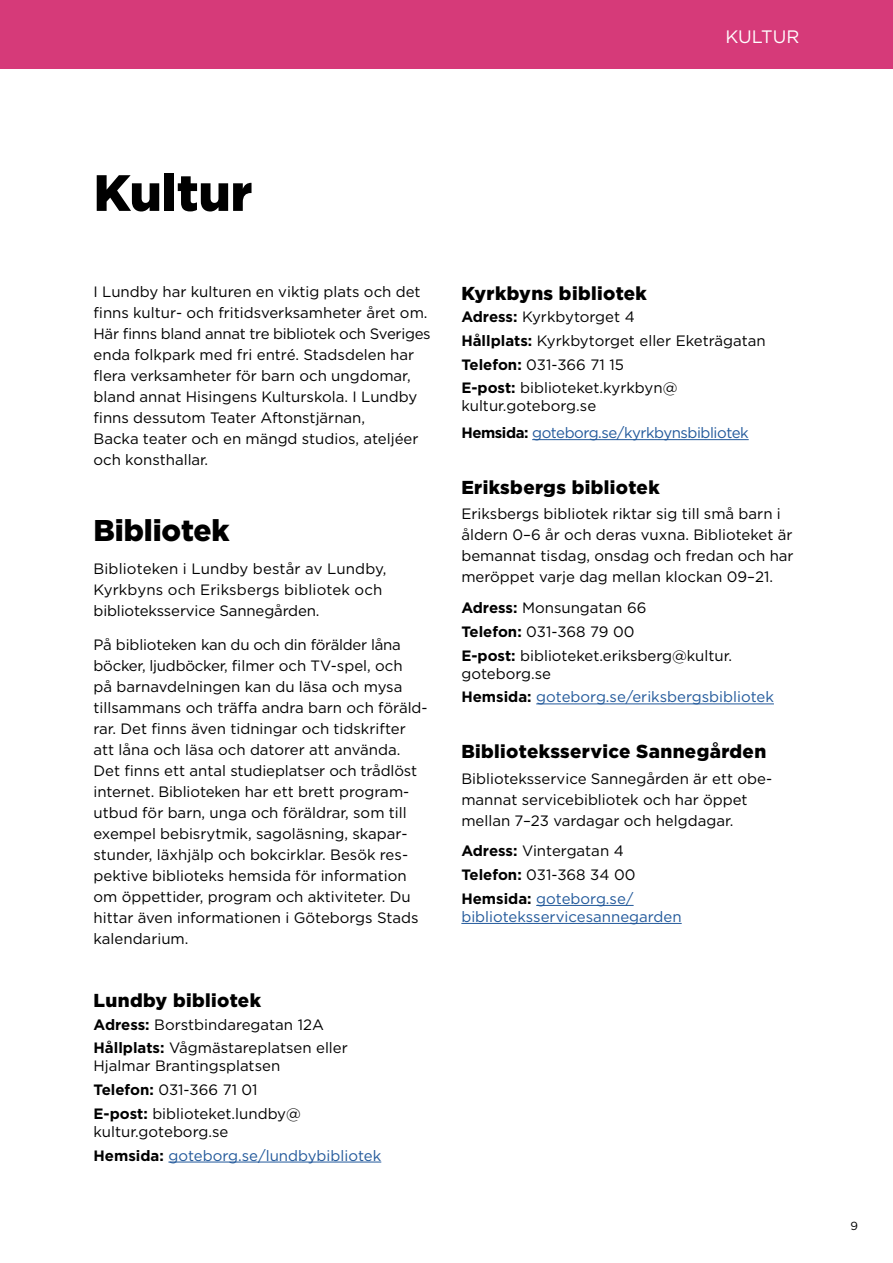
<style>
.page{position:relative;width:893px;height:1263px;background:#fff}
.page>*{position:absolute;margin:0;border:0;box-sizing:border-box;transform-origin:0 0}
.Rubrik_2{font:900 51px "Gotham";letter-spacing:-.005em;color:#000}
.Rubrik_3{font:900 30px "Gotham";letter-spacing:-.005em;color:#000}
.Mellanrubrik{font:900 18.75px "Gotham";letter-spacing:.02em;color:#000}
.Mötesplats_sidhuvud{font:18px "Gotham";color:#fff}
.Brödtext{font:15px/21px "Gotham";color:#000}
.Kontaktinfo{font:15px/18px "Gotham";color:#000}
.Kontaktinfo-2{font:15px/18px "Gotham";color:#22599b}
.Kontaktinfo-3{font:15px "Gotham";letter-spacing:-.03em;color:#22599b}
.t1{font:11.7px "Gotham";color:#000}
.s1{font-weight:700}
.s2{font-weight:700;color:#000}
</style>
<div class="page">
<div style="left:0;top:0;width:893px;height:68px;background:#d63a79"></div>
<hr style="left:168px;top:1162px;width:213px;height:1px;background:#22599b">
<hr style="left:532px;top:439px;width:217px;height:1px;background:#22599b">
<hr style="left:536px;top:703px;width:238px;height:1px;background:#22599b">
<hr style="left:536px;top:905px;width:98px;height:1px;background:#22599b">
<hr style="left:461px;top:923px;width:221px;height:1px;background:#22599b">
<p class="Mötesplats_sidhuvud" style="left:725px;top:25px;width:75px">KULTUR</p>
<h1 class="Rubrik_2" style="left:94px;top:158px;width:160px">Kultur</h1>
<p class="Brödtext" style="left:94px;top:281px;width:339px">I Lundby har kulturen en viktig plats och det finns kultur- och fritidsverksamheter året om.<br>Här finns bland annat tre bibliotek och Sveriges enda folkpark med fri entré. Stadsdelen har flera verksamheter för barn och ungdomar, bland annat Hisingens Kulturskola. I Lundby finns dessutom Teater Aftonstjärnan,<br>Backa teater och en mängd studios, ateljéer och konsthallar.</p>
<p class="Rubrik_3" style="left:94px;top:509px;width:137px">Bibliotek</p>
<p class="Brödtext" style="left:94px;top:558px;width:294px">Biblioteken i Lundby består av Lundby,<br>Kyrkbyns och Eriksbergs bibliotek och biblioteksservice Sannegården.</p>
<p class="Brödtext" style="left:94px;top:634px;width:336px">På biblioteken kan du och din förälder låna böcker, ljudböcker, filmer och TV-spel, och<br>på barnavdelningen kan du läsa och mysa tillsammans och träffa andra barn och föräld&shy;rar. Det finns även tidningar och tidskrifter att låna och läsa och datorer att använda.<br>Det finns ett antal studieplatser och trådlöst internet. Biblioteken har ett brett program&shy;utbud för barn, unga och föräldrar, som till exempel bebisrytmik, sagoläsning, skapar&shy;stunder, läxhjälp och bokcirklar. Besök res&shy;pektive biblioteks hemsida för information om öppettider, program och aktiviteter. Du hittar även informationen i Göteborgs Stads kalendarium.</p>
<p class="Mellanrubrik" style="left:94px;top:988px;width:169px">Lundby bibliotek</p>
<p class="Kontaktinfo" style="left:94px;top:1015px;width:232px"><span class="s1">Adress:</span> Borstbindaregatan 12A</p>
<p class="Kontaktinfo" style="left:94px;top:1039px;width:256px"><span class="s1">Hållplats:</span> Vågmästareplatsen eller<br>Hjalmar Brantingsplatsen</p>
<p class="Kontaktinfo" style="left:94px;top:1080px;width:166px"><span class="s1">Telefon:</span> 031-366 71 01</p>
<p class="Kontaktinfo" style="left:94px;top:1104px;width:209px"><span class="s1">E-post:</span> biblioteket.lundby@ kultur.goteborg.se</p>
<p class="Kontaktinfo-2" style="left:94px;top:1146px;width:289px"><span class="s2">Hemsida:</span> goteborg.se/lundbybibliotek</p>
<p class="Mellanrubrik" style="left:461px;top:280px;width:187px">Kyrkbyns bibliotek</p>
<p class="Kontaktinfo" style="left:461px;top:308px;width:175px"><span class="s1">Adress:</span> Kyrkbytorget 4</p>
<p class="Kontaktinfo" style="left:461px;top:331px;width:306px"><span class="s1">Hållplats:</span> Kyrkbytorget eller Eketrägatan</p>
<p class="Kontaktinfo" style="left:461px;top:355px;width:164px"><span class="s1">Telefon:</span> 031-366 71 15</p>
<p class="Kontaktinfo" style="left:461px;top:379px;width:217px"><span class="s1">E-post:</span> biblioteket.kyrkbyn@ kultur.goteborg.se</p>
<p class="Kontaktinfo-3" style="left:461px;top:423px;width:289px"><span class="s2">Hemsida:</span> goteborg.se/kyrkbynsbibliotek</p>
<p class="Mellanrubrik" style="left:461px;top:475px;width:200px">Eriksbergs bibliotek</p>
<p class="Brödtext" style="left:461px;top:503px;width:334px">Eriksbergs bibliotek riktar sig till små barn i åldern 0–6 år och deras vuxna. Biblioteket är bemannat tisdag, onsdag och fredan och har meröppet varje dag mellan klockan 09–21.</p>
<p class="Kontaktinfo" style="left:461px;top:598px;width:187px"><span class="s1">Adress:</span> Monsungatan 66</p>
<p class="Kontaktinfo" style="left:461px;top:622px;width:175px"><span class="s1">Telefon:</span> 031-368 79 00</p>
<p class="Kontaktinfo" style="left:461px;top:646px;width:272px"><span class="s1">E-post:</span> biblioteket.eriksberg@kultur. goteborg.se</p>
<p class="Kontaktinfo-2" style="left:461px;top:688px;width:314px"><span class="s2">Hemsida:</span> goteborg.se/eriksbergsbibliotek</p>
<p class="Mellanrubrik" style="left:461px;top:739px;width:306px">Biblioteksservice Sannegården</p>
<p class="Brödtext" style="left:461px;top:767px;width:312px">Biblioteksservice Sannegården är ett obe&shy;mannat servicebibliotek och har öppet mellan 7–23 vardagar och helgdagar.</p>
<p class="Kontaktinfo" style="left:461px;top:842px;width:164px"><span class="s1">Adress:</span> Vintergatan 4</p>
<p class="Kontaktinfo" style="left:461px;top:865px;width:176px"><span class="s1">Telefon:</span> 031-368 34 00</p>
<p class="Kontaktinfo-2" style="left:461px;top:889px;width:222px"><span class="s2">Hemsida:</span> goteborg.se/ biblioteksservicesannegarden</p>
<p class="t1" style="left:850px;top:1218px;width:9px">9</p>
</div>
